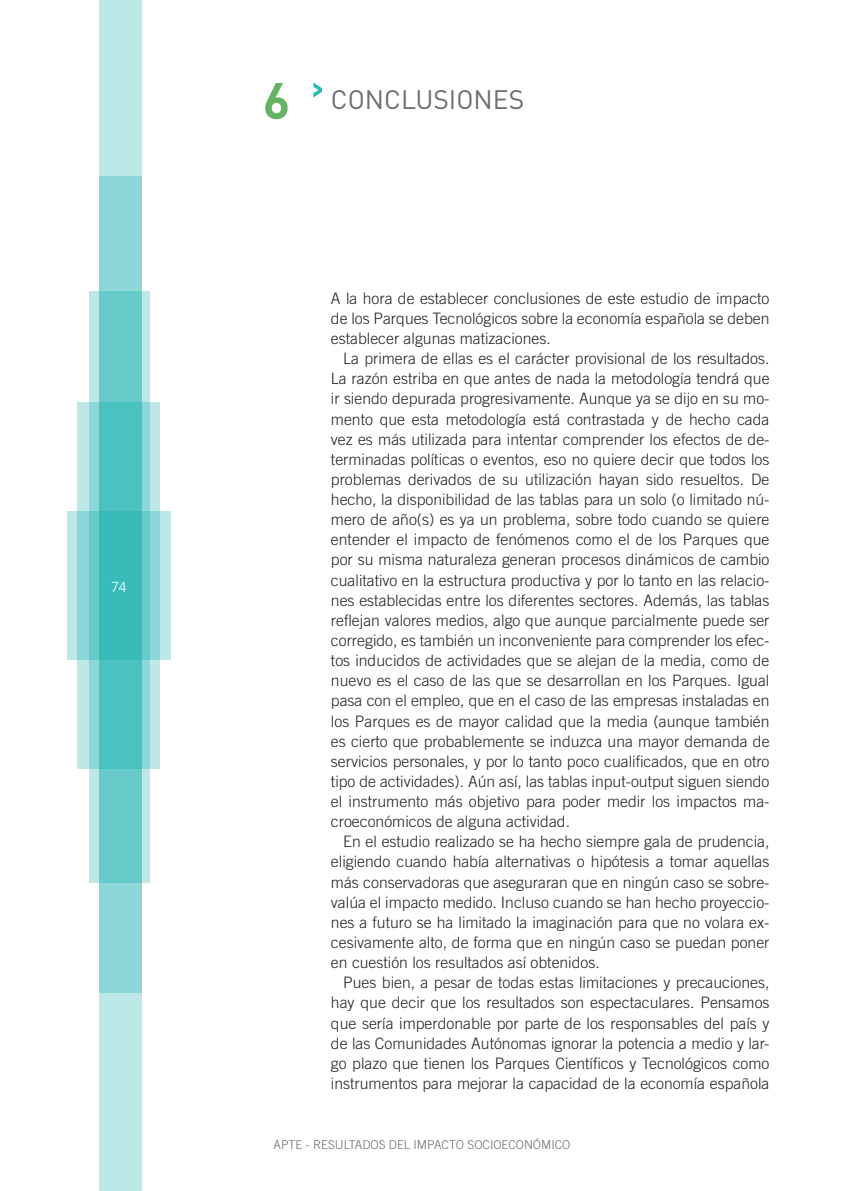
<style>
.page{position:relative;width:844px;height:1191px;background:#fff}
.page>*{position:absolute;margin:0;border:0;box-sizing:border-box;transform-origin:0 0}
.t1{font:700 50.4px "DIN";color:#63b461}
.t2{font:26.43px "DIN";color:#6c6d70}
.t3{font:300 15.75px/20.1px "Trade Gothic";color:#231f20;text-align:justify}
.t4{font:300 14px "Trade Gothic";color:#fff}
.t5{font:300 12.25px "Trade Gothic";color:#6c6d70}
</style>
<div class="page">
<div style="left:99px;top:0;width:42px;height:1191px;background:#bde8e8"></div>
<div style="left:99px;top:176px;width:42px;height:816px;background:#8cd7d7"></div>
<svg style="left:90px;top:291px;width:60px;height:591px;background:#7cd2d1"></svg>
<svg style="left:77px;top:402px;width:83px;height:367px;background:#77d0cf"></svg>
<svg style="left:67px;top:511px;width:103px;height:149px;background:#6bcccb"></svg>
<svg style="left:313px;top:82px;width:9px;height:16px"></svg>
<p class="t4" style="left:111px;top:578px;width:9px">74</p>
<h1 class="t1" style="left:263px;top:68px;width:29px">6</h1>
<h2 class="t2" style="left:331px;top:83px;width:34px">CONCLUSIONES</h2>
<p class="t3" style="left:331px;top:288px;width:440px">A la hora de establecer conclusiones de este estudio de impacto de los Parques Tecnológicos sobre la economía española se deben establecer algunas matizaciones.</p>
<p class="t3" style="left:331px;top:348px;width:440px;text-indent:12px">La primera de ellas es el carácter provisional de los resultados.<br>La razón estriba en que antes de nada la metodología tendrá que ir siendo depurada progresivamente. Aunque ya se dijo en su mo&shy;mento que esta metodología está contrastada y de hecho cada vez es más utilizada para intentar comprender los efectos de de&shy;terminadas políticas o eventos, eso no quiere decir que todos los problemas derivados de su utilización hayan sido resueltos. De hecho, la disponibilidad de las tablas para un solo (o limitado nú&shy;mero de año(s) es ya un problema, sobre todo cuando se quiere entender el impacto de fenómenos como el de los Parques que por su misma naturaleza generan procesos dinámicos de cambio cualitativo en la estructura productiva y por lo tanto en las relacio&shy;nes establecidas entre los diferentes sectores. Además, las tablas reflejan valores medios, algo que aunque parcialmente puede ser corregido, es también un inconveniente para comprender los efec&shy;tos inducidos de actividades que se alejan de la media, como de nuevo es el caso de las que se desarrollan en los Parques. Igual pasa con el empleo, que en el caso de las empresas instaladas en los Parques es de mayor calidad que la media (aunque también es cierto que probablemente se induzca una mayor demanda de servicios personales, y por lo tanto poco cualificados, que en otro tipo de actividades). Aún así, las tablas input-output siguen siendo el instrumento más objetivo para poder medir los impactos ma&shy;croeconómicos de alguna actividad.</p>
<p class="t3" style="left:331px;top:831px;width:440px;text-indent:12px">En el estudio realizado se ha hecho siempre gala de prudencia, eligiendo cuando había alternativas o hipótesis a tomar aquellas más conservadoras que aseguraran que en ningún caso se sobre&shy;valúa el impacto medido. Incluso cuando se han hecho proyeccio&shy;nes a futuro se ha limitado la imaginación para que no volara ex&shy;cesivamente alto, de forma que en ningún caso se puedan poner en cuestión los resultados así obtenidos.</p>
<p class="t3" style="left:331px;top:972px;width:440px;text-indent:12px">Pues bien, a pesar de todas estas limitaciones y precauciones, hay que decir que los resultados son espectaculares. Pensamos que sería imperdonable por parte de los responsables del país y de las Comunidades Autónomas ignorar la potencia a medio y lar&shy;go plazo que tienen los Parques Científicos y Tecnológicos como instrumentos para mejorar la capacidad de la economía española</p>
<p class="t5" style="left:273px;top:1137px;width:298px">APTE - Resultados del Impacto socioeconómico</p>
</div>
